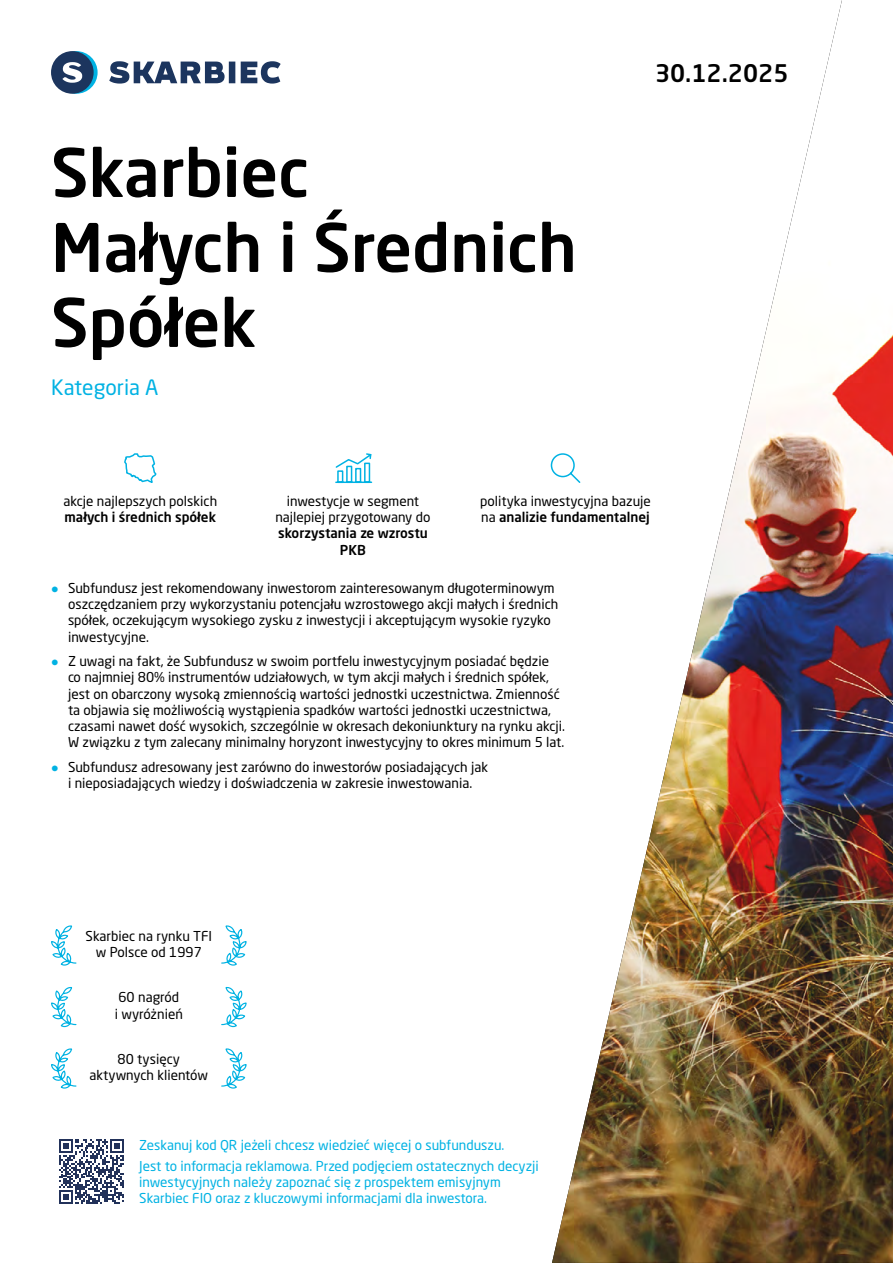
<style>
.page{position:relative;width:893px;height:1263px;background:#fff}
.page>*{position:absolute;margin:0;border:0;box-sizing:border-box;transform-origin:0 0}
.t1{font:500 66px/75px "Neo Sans Pro";color:#000}
.t2{font:500 24px "Neo Sans Pro";color:#000}
.t3{font:21px "Neo Sans Pro";color:#00b2e3}
.t4{font:13.5px/16.2px "Neo Sans Pro";color:#000;text-align:center}
.t5{font:13.5px/21px "Neo Sans Pro";color:#00b2e3}
.t6{font:500 13.5px/16.2px "Neo Sans Pro";color:#000;text-align:center}
.s1{font-weight:500}
.s2{font-size:18px;color:#00b2e3}
</style>
<div class="page">
<svg style="left:51px;top:1048px;width:26px;height:41px"></svg>
<svg style="left:51px;top:986px;width:26px;height:42px"></svg>
<svg style="left:51px;top:925px;width:26px;height:41px"></svg>
<svg style="left:221px;top:1048px;width:26px;height:41px"></svg>
<svg style="left:221px;top:986px;width:26px;height:42px"></svg>
<svg style="left:221px;top:925px;width:26px;height:41px"></svg>
<svg style="left:55px;top:51px;width:43px;height:43px"></svg>
<div style="left:51px;top:51px;width:43px;height:43px;background:#1c355e;border-radius:50%"></div>
<svg style="left:62px;top:62px;width:20px;height:21px"></svg>
<svg style="left:109px;top:61px;width:172px;height:23px"></svg>
<img style="left:552px;top:0;width:341px;height:1263px">
<svg style="left:335px;top:453px;width:38px;height:31px"></svg>
<svg style="left:124px;top:453px;width:33px;height:30px"></svg>
<svg style="left:550px;top:452px;width:32px;height:32px"></svg>
<svg style="left:59px;top:1139px;width:65px;height:65px"></svg>
<h1 class="t1" style="left:51px;top:134px;width:527px">Skarbiec<br>Małych i Średnich<br>Spółek</h1>
<h3 class="t3" style="left:51px;top:374px;width:109px">Kategoria A</h3>
<h2 class="t2" style="left:655px;top:58px;width:135px">30.12.2025</h2>
<p class="t4" style="left:63px;top:493px;width:155px">akcje najlepszych polskich</p>
<p class="t6" style="left:65px;top:509px;width:153px">małych i średnich spółek</p>
<p class="t4" style="left:275px;top:493px;width:157px">inwestycje w segment najlepiej przygotowany do</p>
<p class="t6" style="left:278px;top:525px;width:151px">skorzystania ze wzrostu<br>PKB</p>
<p class="t4" style="left:480px;top:493px;width:172px;text-align:left">polityka inwestycyjna bazuje na <span class="s1">analizie fundamentalnej</span></p>
<p class="t4" style="left:68px;top:580px;width:492px;text-align:left;text-indent:-17px"><span class="s2">•</span> Subfundusz jest rekomendowany inwestorom zainteresowanym długoterminowym oszczędzaniem przy wykorzystaniu potencjału wzrostowego akcji małych i średnich spółek, oczekującym wysokiego zysku z inwestycji i akceptującym wysokie ryzyko inwestycyjne.</p>
<p class="t4" style="left:68px;top:653px;width:498px;text-align:left;text-indent:-17px"><span class="s2">•</span> Z uwagi na fakt, że Subfundusz w swoim portfelu inwestycyjnym posiadać będzie co najmniej 80% instrumentów udziałowych, w tym akcji małych i średnich spółek, jest on obarczony wysoką zmiennością wartości jednostki uczestnictwa. Zmienność ta objawia się możliwością wystąpienia spadków wartości jednostki uczestnictwa, czasami nawet dość wysokich, szczególnie w okresach dekoniunktury na rynku akcji.<br>W związku z tym zalecany minimalny horyzont inwestycyjny to okres minimum 5 lat.</p>
<p class="t4" style="left:51px;top:759px;width:439px"><span class="s2">•</span> Subfundusz adresowany jest zarówno do inwestorów posiadających jak i nieposiadających wiedzy i doświadczenia w zakresie inwestowania.</p>
<p class="t4" style="left:86px;top:928px;width:128px">Skarbiec na rynku TFI w Polsce od 1997</p>
<p class="t4" style="left:115px;top:989px;width:70px;text-align:left">60 nagród<br>i wyróżnień</p>
<p class="t4" style="left:90px;top:1051px;width:120px">80 tysięcy aktywnych klientów</p>
<p class="t5" style="left:139px;top:1134px;width:401px">Zeskanuj kod QR jeżeli chcesz wiedzieć więcej o subfunduszu.<br>Jest to informacja reklamowa. Przed podjęciem ostatecznych decyzji</p>
<p class="t5" style="left:139px;top:1174px;width:363px;line-height:16.2px">inwestycyjnych należy zapoznać się z prospektem emisyjnym<br>Skarbiec FIO oraz z kluczowymi informacjami dla inwestora.</p>
</div>
